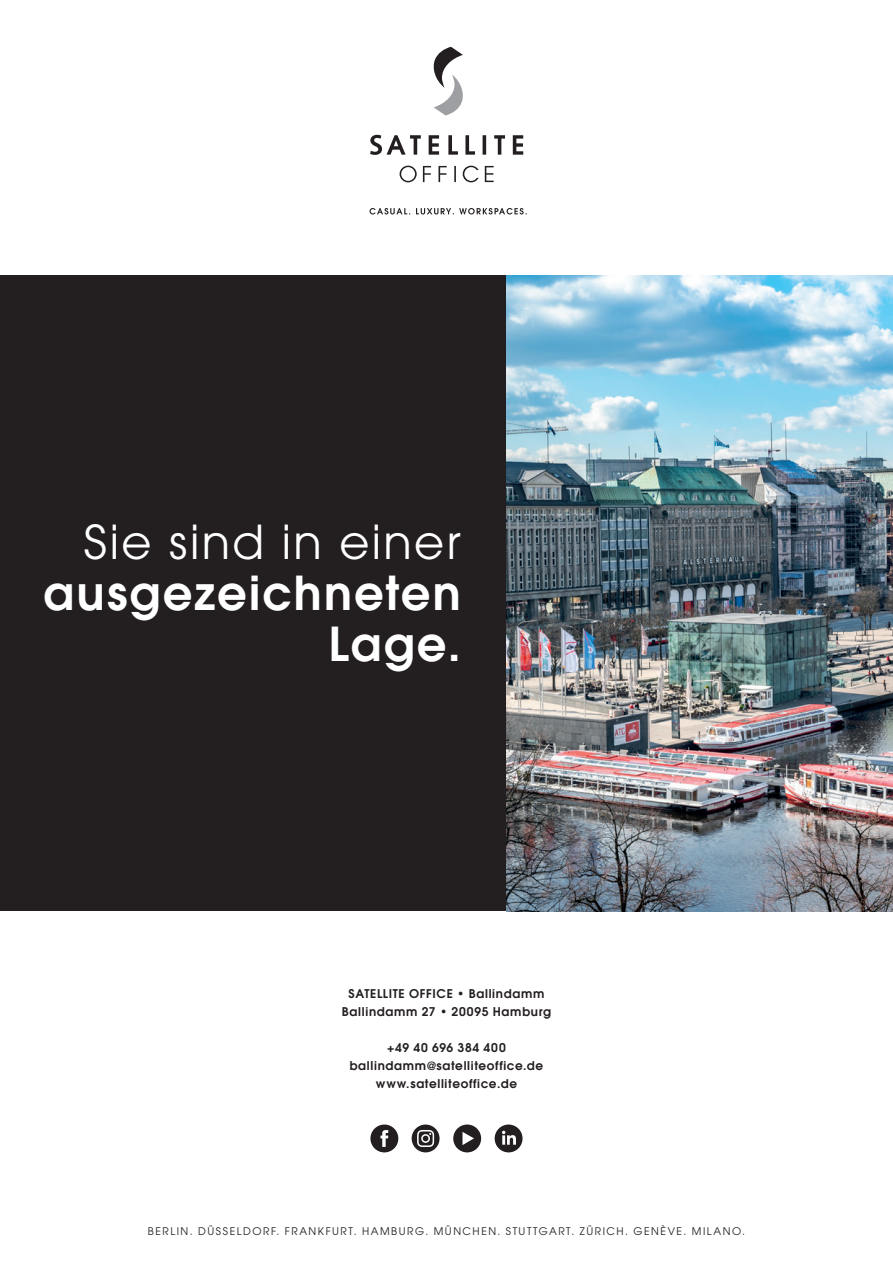
<style>
.page{position:relative;width:893px;height:1263px;background:#fff}
.page>*{position:absolute;margin:0;border:0;box-sizing:border-box;transform-origin:0 0}
.t1{font:600 46.5px/51px "Avant Garde LT";letter-spacing:.045em;color:#fff;text-align:right}
.t2{font:46.5px "Avant Garde LT";letter-spacing:.05em;color:#fff}
.t3{font:600 12px/18px "Avant Garde LT";letter-spacing:.06em;color:#231f20;text-align:center}
.t4{font:10.5px "Avant Garde LT";letter-spacing:.145em;color:#231f20}
</style>
<div class="page">
<div style="left:0;top:275px;width:506px;height:636px;background:#231f20"></div>
<svg style="left:400px;top:166px;width:94px;height:16px"></svg>
<svg style="left:370px;top:135px;width:153px;height:20px"></svg>
<svg style="left:433px;top:47px;width:30px;height:68px"></svg>
<svg style="left:369px;top:208px;width:158px;height:6px"></svg>
<img style="left:506px;top:275px;width:387px;height:636px">
<svg style="left:370px;top:1124px;width:28px;height:28px"></svg>
<svg style="left:495px;top:1124px;width:28px;height:28px"></svg>
<svg style="left:412px;top:1124px;width:28px;height:28px"></svg>
<svg style="left:453px;top:1124px;width:28px;height:28px"></svg>
<h1 class="t2" style="left:84px;top:515px;width:378px">Sie sind in einer</h1>
<h1 class="t1" style="left:44px;top:567px;width:419px">ausgezeichneten<br>Lage.</h1>
<p class="t3" style="left:342px;top:985px;width:211px">SATELLITE OFFICE • Ballindamm<br>Ballindamm 27 • 20095 Hamburg</p>
<p class="t3" style="left:350px;top:1039px;width:195px">+49 40 696 384 400 ballindamm@satelliteoffice.de www.satelliteoffice.de</p>
<p class="t4" style="left:148px;top:1224px;width:599px">BERLIN. DÜSSELDORF. FRANKFURT. HAMBURG. MÜNCHEN. STUTTGART. ZÜRICH. GENÈVE. MILANO.</p>
</div>
